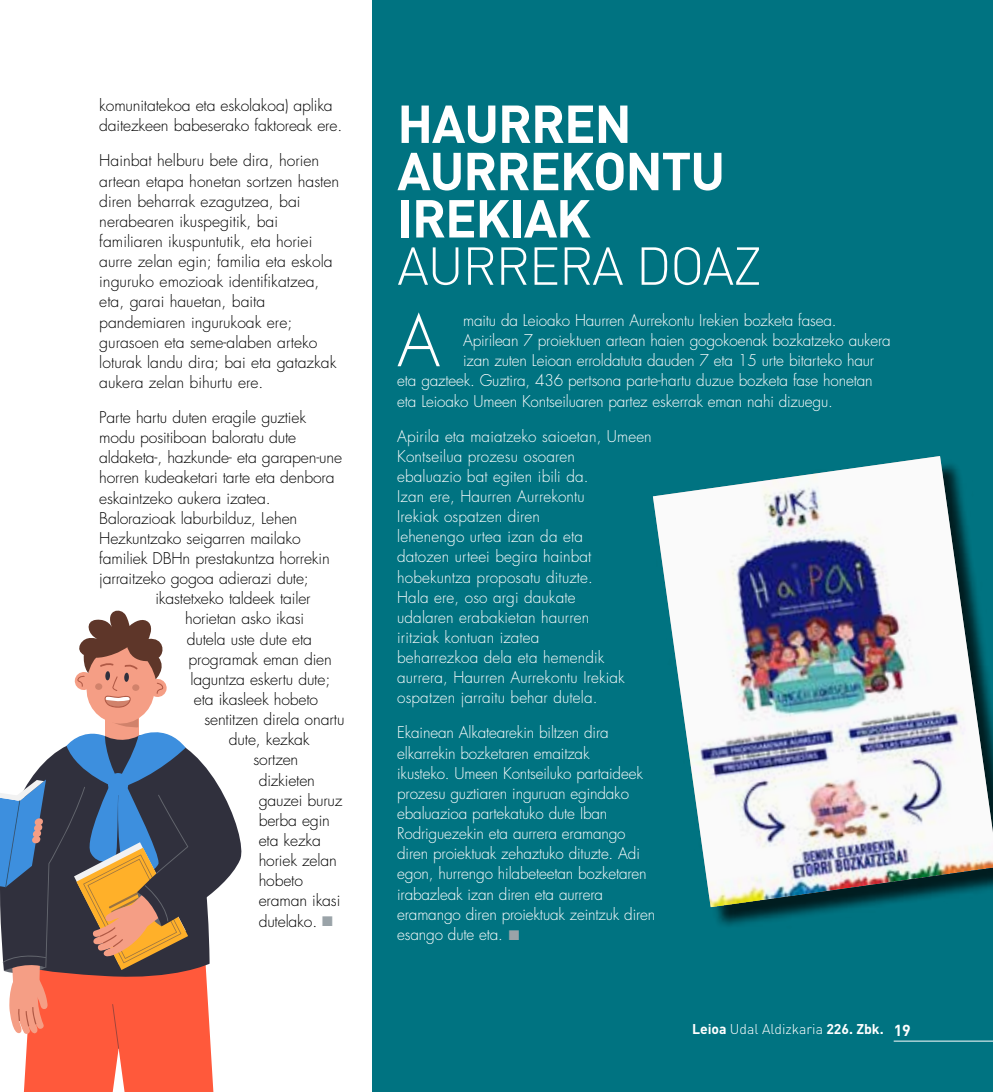
<style>
.page{position:relative;width:993px;height:1092px;background:#fff}
.page>*{position:absolute;margin:0;border:0;box-sizing:border-box;transform-origin:0 0}
.t1{font:300 69.12px "Futura";color:#fff}
.t2{font:52.5px/47.2px "DIN Bold Alternate";letter-spacing:-.025em;color:#fff}
.t3{font:52.5px "DIN Light Alternate";letter-spacing:-.025em;color:#fff}
.t4{font:300 15.75px/20.1px "Futura";letter-spacing:-.01em;color:#000}
.t5{font:300 15.75px/20.1px "Futura";letter-spacing:-.01em;color:#fff}
.t6{font:300 15.75px/20.1px "Futura";letter-spacing:.01em;color:#fff}
.t7{font:300 14px "DIN";color:#fff}
.s1{color:#9aa3a8}
.s2{font-weight:700}
.s3{font-weight:700;font-size:15.75px}
</style>
<div class="page">
<div style="left:372px;top:0;width:620px;height:1091px;background:#007381"></div>
<div style="left:656px;top:459px;width:336px;height:469px;background:#000;opacity:.75"></div>
<img style="left:652px;top:456px;width:340px;height:451px">
<svg style="left:0;top:610px;width:242px;height:481px"></svg>
<hr style="left:893px;top:1040px;width:99px;height:1px;background:#fff">
<p class="t4" style="left:99px;top:96px;width:244px">komunitatekoa eta eskolakoa) aplika daitezkeen babeserako faktoreak ere.</p>
<p class="t4" style="left:99px;top:151px;width:241px">Hainbat helburu bete dira, horien artean etapa honetan sortzen hasten diren beharrak ezagutzea, bai nerabearen ikuspegitik, bai familiaren ikuspuntutik, eta horiei aurre zelan egin; familia eta eskola inguruko emozioak identifikatzea, eta, garai hauetan, baita pandemiaren ingurukoak ere; gurasoen eta seme-alaben arteko loturak landu dira; bai eta gatazkak aukera zelan bihurtu ere.</p>
<p class="t4" style="left:99px;top:407px;width:208px">Parte hartu duten eragile guztiek</p>
<p class="t4" style="left:99px;top:428px;width:198px">modu positiboan baloratu dute</p>
<p class="t4" style="left:99px;top:448px;width:244px">aldaketa-, hazkunde- eta garapen-une</p>
<p class="t4" style="left:99px;top:468px;width:237px">horren kudeaketari tarte eta denbora</p>
<p class="t4" style="left:99px;top:488px;width:173px">eskaintzeko aukera izatea.</p>
<p class="t4" style="left:99px;top:508px;width:199px">Balorazioak laburbilduz, Lehen</p>
<p class="t4" style="left:99px;top:528px;width:203px">Hezkuntzako seigarren mailako</p>
<p class="t4" style="left:99px;top:548px;width:232px">familiek DBHn prestakuntza horrekin</p>
<p class="t4" style="left:99px;top:568px;width:211px">jarraitzeko gogoa adierazi dute;</p>
<p class="t4" style="left:155px;top:589px;width:157px">ikastetxeko taldeek tailer</p>
<p class="t4" style="left:185px;top:609px;width:121px">horietan asko ikasi</p>
<p class="t4" style="left:187px;top:629px;width:127px">dutela uste dute eta</p>
<p class="t4" style="left:188px;top:649px;width:145px">programak eman dien</p>
<p class="t4" style="left:190px;top:669px;width:141px">laguntza eskertu dute;</p>
<p class="t4" style="left:194px;top:689px;width:126px">eta ikasleek hobeto</p>
<p class="t4" style="left:204px;top:709px;width:141px">sentitzen direla onartu</p>
<p class="t4" style="left:229px;top:730px;width:82px">dute, kezkak</p>
<p class="t4" style="left:253px;top:750px;width:46px">sortzen</p>
<p class="t4" style="left:258px;top:770px;width:58px">dizkieten</p>
<p class="t4" style="left:258px;top:790px;width:85px">gauzei buruz</p>
<p class="t4" style="left:258px;top:810px;width:73px">berba egin</p>
<p class="t4" style="left:258px;top:830px;width:64px">eta kezka</p>
<p class="t4" style="left:258px;top:850px;width:80px">horiek zelan</p>
<p class="t4" style="left:258px;top:870px;width:46px">hobeto</p>
<p class="t4" style="left:258px;top:891px;width:83px">eraman ikasi</p>
<p class="t4" style="left:258px;top:911px;width:76px">dutelako. <span class="s1">■</span></p>
<h2 class="t2" style="left:397px;top:98px;width:329px">HAURREN<br>AURREKONTU<br>IREKIAK</h2>
<h2 class="t3" style="left:397px;top:233px;width:366px">AURRERA DOAZ</h2>
<h1 class="t1" style="left:397px;top:299px;width:44px">A</h1>
<p class="t5" style="left:463px;top:310px;width:375px">maitu da Leioako Haurren Aurrekontu Irekien bozketa fasea.</p>
<p class="t5" style="left:463px;top:331px;width:429px">Apirilean 7 proiektuen artean haien gogokoenak bozkatzeko aukera</p>
<p class="t5" style="left:463px;top:351px;width:412px">izan zuten Leioan erroldatuta dauden 7 eta 15 urte bitarteko haur</p>
<p class="t5" style="left:397px;top:371px;width:477px">eta gazteek. Guztira, 436 pertsona parte-hartu duzue bozketa fase honetan</p>
<p class="t5" style="left:397px;top:391px;width:437px">eta Leioako Umeen Kontseiluaren partez eskerrak eman nahi dizuegu.</p>
<p class="t6" style="left:397px;top:426px;width:256px">Apirila eta maiatzeko saioetan, Umeen<br>Kontseilua prozesu osoaren<br>ebaluazio bat egiten ibili da.<br>Izan ere, Haurren Aurrekontu<br>Irekiak ospatzen diren<br>lehenengo urtea izan da eta<br>datozen urteei begira hainbat hobekuntza proposatu dituzte.<br>Hala ere, oso argi daukate<br>udalaren erabakietan haurren<br>iritziak kontuan izatea<br>beharrezkoa dela eta hemendik aurrera, Haurren Aurrekontu Irekiak ospatzen jarraitu behar dutela.</p>
<p class="t5" style="left:397px;top:723px;width:259px">Ekainean Alkatearekin biltzen dira elkarrekin bozketaren emaitzak<br>ikusteko. Umeen Kontseiluko partaideek prozesu guztiaren inguruan egindako ebaluazioa partekatuko dute Iban Rodriguezekin eta aurrera eramango diren proiektuak zehaztuko dituzte. Adi egon, hurrengo hilabeteetan bozketaren irabazleak izan diren eta aurrera eramango diren proiektuak zeintzuk diren esango dute eta. <span class="s1">■</span></p>
<p class="t7" style="left:691px;top:1020px;width:220px"><span class="s2">Leioa</span> Udal Aldizkaria <span class="s2">226. Zbk.</span> <span class="s3">19</span></p>
</div>
